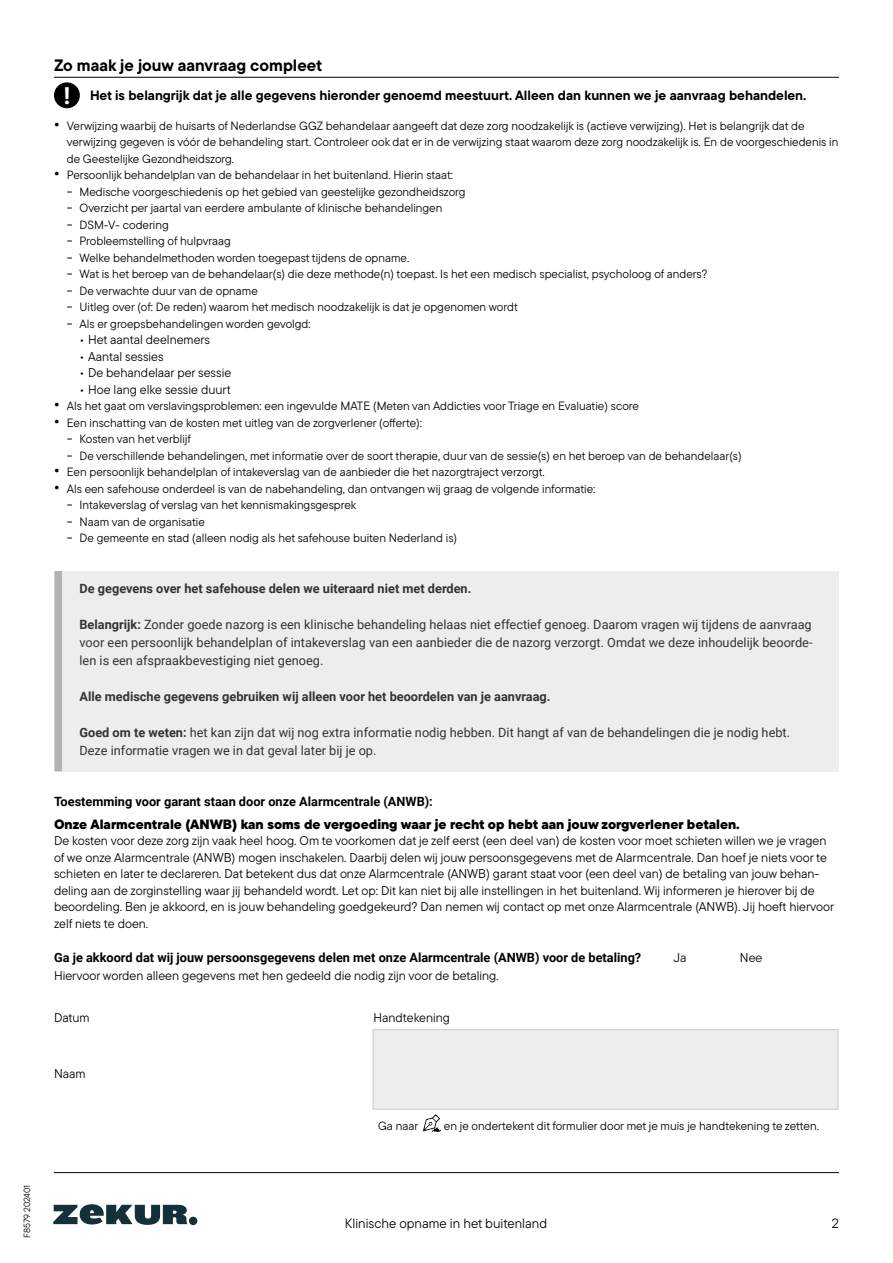
<style>
.page{position:relative;width:893px;height:1263px;background:#fff}
.page>*{position:absolute;margin:0;border:0;box-sizing:border-box;transform-origin:0 0}
.t1{font:700 24px "TT Commons Pro";color:#fff}
.H2_zonder_nummer{font:700 16.5px "TT Commons Pro";color:#000}
.Melding_bold{font:700 13.5px "TT Commons Pro";color:#000}
.H3_Tussenkop{font:900 13.5px "TT Commons Pro";color:#000}
.t2{font:13.5px "TT Commons Pro Rg 2";color:#000}
.t3{font:13.5px "TT Commons Pro";color:#000}
.plat{font:12.75px/16.5px "TT Commons Pro";color:#000}
.Melding_plat_bold_met_arcering{font:12.75px/18px "Roboto";color:#333;text-align:justify}
.plat-2{font:700 12.75px "Roboto";color:#000}
.Melding_plat_bold_met_arcering-2{font:700 12.75px "Roboto";color:#333}
.plat-3{font:12px/16.5px "TT Commons Pro";color:#000}
.t4{font:9px "TT Commons Pro Rg 2";color:#000}
.s1{font-family:"Roboto";font-weight:700;font-size:15px}
.s2{font-size:15px}
.s3{font-weight:700}
</style>
<div class="page">
<svg style="left:53px;top:1204px;width:135px;height:21px"></svg>
<div style="left:189px;top:1217px;width:8px;height:8px;background:#143039;border-radius:50%"></div>
<hr style="left:54px;top:1172px;width:785px;height:1px;background:#000">
<hr style="left:54px;top:77px;width:785px;height:1px;background:#000">
<div style="left:54px;top:571px;width:785px;height:200px;background:#ededed"></div>
<div style="left:55px;top:571px;width:7px;height:200px;background:#b3b2b2"></div>
<div style="left:54px;top:82px;width:26px;height:26px;background:#000;border-radius:50%"></div>
<div style="left:373px;top:1029px;width:465px;height:80px;background:#ededed;border:1px solid #ccc"></div>
<svg style="left:423px;top:1114px;width:18px;height:18px"></svg>
<p class="t4" style="left:21px;top:1238px;width:55px;rotate:-90deg">F8579 202401</p>
<p class="H2_zonder_nummer" style="left:54px;top:52px;width:270px">Zo maak je jouw aanvraag compleet</p>
<p class="t1" style="left:63px;top:77px;width:9px">!</p>
<p class="Melding_bold" style="left:90px;top:85px;width:718px">Het is belangrijk dat je alle gegevens hieronder genoemd meestuurt. Alleen dan kunnen we je aanvraag behandelen.</p>
<p class="plat-3" style="left:67px;top:117px;width:773px;text-indent:-13px"><span class="s1">•</span> Verwijzing waarbij de huisarts of Nederlandse GGZ behandelaar aangeeft dat deze zorg noodzakelijk is (actieve verwijzing). Het is belangrijk dat de verwijzing gegeven is vóór de behandeling start. Controleer ook dat er in de verwijzing staat waarom deze zorg noodzakelijk is. En de voorgeschiedenis in de Geestelijke Gezondheidszorg.</p>
<p class="plat-3" style="left:54px;top:167px;width:400px"><span class="s1">•</span> Persoonlijk behandelplan van de behandelaar in het buitenland. Hierin staat:</p>
<p class="plat-3" style="left:67px;top:183px;width:400px"><span class="s2">-</span> Medische voorgeschiedenis op het gebied van geestelijke gezondheidszorg</p>
<p class="plat-3" style="left:67px;top:200px;width:377px"><span class="s2">-</span> Overzicht per jaartal van eerdere ambulante of klinische behandelingen</p>
<p class="plat-3" style="left:67px;top:216px;width:103px"><span class="s2">-</span> DSM-V- codering</p>
<p class="plat-3" style="left:67px;top:233px;width:166px"><span class="s2">-</span> Probleemstelling of hulpvraag</p>
<p class="plat-3" style="left:67px;top:249px;width:344px"><span class="s2">-</span> Welke behandelmethoden worden toegepast tijdens de opname.</p>
<p class="plat-3" style="left:67px;top:266px;width:642px"><span class="s2">-</span> Wat is het beroep van de behandelaar(s) die deze methode(n) toepast. Is het een medisch specialist, psycholoog of anders?</p>
<p class="plat-3" style="left:67px;top:282px;width:193px"><span class="s2">-</span> De verwachte duur van de opname</p>
<p class="plat-3" style="left:67px;top:299px;width:453px"><span class="s2">-</span> Uitleg over (of: De reden) waarom het medisch noodzakelijk is dat je opgenomen wordt</p>
<p class="plat-3" style="left:67px;top:315px;width:245px"><span class="s2">-</span> Als er groepsbehandelingen worden gevolgd:</p>
<p class="plat" style="left:80px;top:332px;width:132px">• Het aantal deelnemers</p>
<p class="plat" style="left:80px;top:348px;width:86px">• Aantal sessies</p>
<p class="plat" style="left:80px;top:365px;width:153px">• De behandelaar per sessie</p>
<p class="plat" style="left:80px;top:381px;width:153px">• Hoe lang elke sessie duurt</p>
<p class="plat-3" style="left:54px;top:398px;width:586px"><span class="s1">•</span> Als het gaat om verslavingsproblemen: een ingevulde MATE (Meten van Addicties voor Triage en Evaluatie) score</p>
<p class="plat-3" style="left:54px;top:414px;width:369px"><span class="s1">•</span> Een inschatting van de kosten met uitleg van de zorgverlener (offerte):</p>
<p class="plat-3" style="left:67px;top:431px;width:126px"><span class="s2">-</span> Kosten van het verblijf</p>
<p class="plat-3" style="left:67px;top:447px;width:676px"><span class="s2">-</span> De verschillende behandelingen, met informatie over de soort therapie, duur van de sessie(s) en het beroep van de behandelaar(s)</p>
<p class="plat-3" style="left:54px;top:464px;width:492px"><span class="s1">•</span> Een persoonlijk behandelplan of intakeverslag van de aanbieder die het nazorgtraject verzorgt.</p>
<p class="plat-3" style="left:54px;top:480px;width:543px"><span class="s1">•</span> Als een safehouse onderdeel is van de nabehandeling, dan ontvangen wij graag de volgende informatie:</p>
<p class="plat-3" style="left:67px;top:497px;width:291px"><span class="s2">-</span> Intakeverslag of verslag van het kennismakingsgesprek</p>
<p class="plat-3" style="left:67px;top:513px;width:140px"><span class="s2">-</span> Naam van de organisatie</p>
<p class="plat-3" style="left:67px;top:530px;width:392px"><span class="s2">-</span> De gemeente en stad (alleen nodig als het safehouse buiten Nederland is)</p>
<p class="Melding_plat_bold_met_arcering-2" style="left:80px;top:580px;width:393px">De gegevens over het safehouse delen we uiteraard niet met derden.</p>
<p class="Melding_plat_bold_met_arcering" style="left:80px;top:615px;width:735px"><span class="s3">Belangrijk:</span> Zonder goede nazorg is een klinische behandeling helaas niet effectief genoeg. Daarom vragen wij tijdens de aanvraag voor een persoonlijk behandelplan of intakeverslag van een aanbieder die de nazorg verzorgt. Omdat we deze inhoudelijk beoorde&shy;len is een afspraakbevestiging niet genoeg.</p>
<p class="Melding_plat_bold_met_arcering-2" style="left:80px;top:688px;width:473px">Alle medische gegevens gebruiken wij alleen voor het beoordelen van je aanvraag.</p>
<p class="Melding_plat_bold_met_arcering" style="left:80px;top:723px;width:712px"><span class="s3">Goed om te weten:</span> het kan zijn dat wij nog extra informatie nodig hebben. Dit hangt af van de behandelingen die je nodig hebt.<br>Deze informatie vragen we in dat geval later bij je op.</p>
<p class="plat-2" style="left:54px;top:793px;width:380px">Toestemming voor garant staan door onze Alarmcentrale (ANWB):</p>
<p class="H3_Tussenkop" style="left:54px;top:813px;width:687px">Onze Alarmcentrale (ANWB) kan soms de vergoeding waar je recht op hebt aan jouw zorgverlener betalen.</p>
<p class="plat" style="left:54px;top:832px;width:782px">De kosten voor deze zorg zijn vaak heel hoog. Om te voorkomen dat je zelf eerst (een deel van) de kosten voor moet schieten willen we je vragen of we onze Alarmcentrale (ANWB) mogen inschakelen. Daarbij delen wij jouw persoonsgegevens met de Alarmcentrale. Dan hoef je niets voor te schieten en later te declareren. Dat betekent dus dat onze Alarmcentrale (ANWB) garant staat voor (een deel van) de betaling van jouw behan&shy;deling aan de zorginstelling waar jij behandeld wordt. Let op: Dit kan niet bij alle instellingen in het buitenland. Wij informeren je hierover bij de beoordeling. Ben je akkoord, en is jouw behandeling goedgekeurd? Dan nemen wij contact op met onze Alarmcentrale (ANWB). Jij hoeft hiervoor zelf niets te doen.</p>
<p class="plat-2" style="left:54px;top:949px;width:589px">Ga je akkoord dat wij jouw persoonsgegevens delen met onze Alarmcentrale (ANWB) voor de betaling?</p>
<p class="plat" style="left:673px;top:949px;width:15px">Ja</p>
<p class="plat" style="left:740px;top:949px;width:24px">Nee</p>
<p class="plat" style="left:54px;top:967px;width:446px">Hiervoor worden alleen gegevens met hen gedeeld die nodig zijn voor de betaling.</p>
<p class="plat" style="left:54px;top:1009px;width:37px">Datum</p>
<p class="plat" style="left:374px;top:1009px;width:78px">Handtekening</p>
<p class="plat" style="left:54px;top:1065px;width:33px">Naam</p>
<p class="plat-3" style="left:378px;top:1118px;width:42px">Ga naar</p>
<p class="plat-3" style="left:444px;top:1118px;width:376px">en je ondertekent dit formulier door met je muis je handtekening te zetten.</p>
<p class="t2" style="left:345px;top:1213px;width:204px">Klinische opname in het buitenland</p>
<p class="t3" style="left:832px;top:1213px;width:9px">2</p>
</div>
